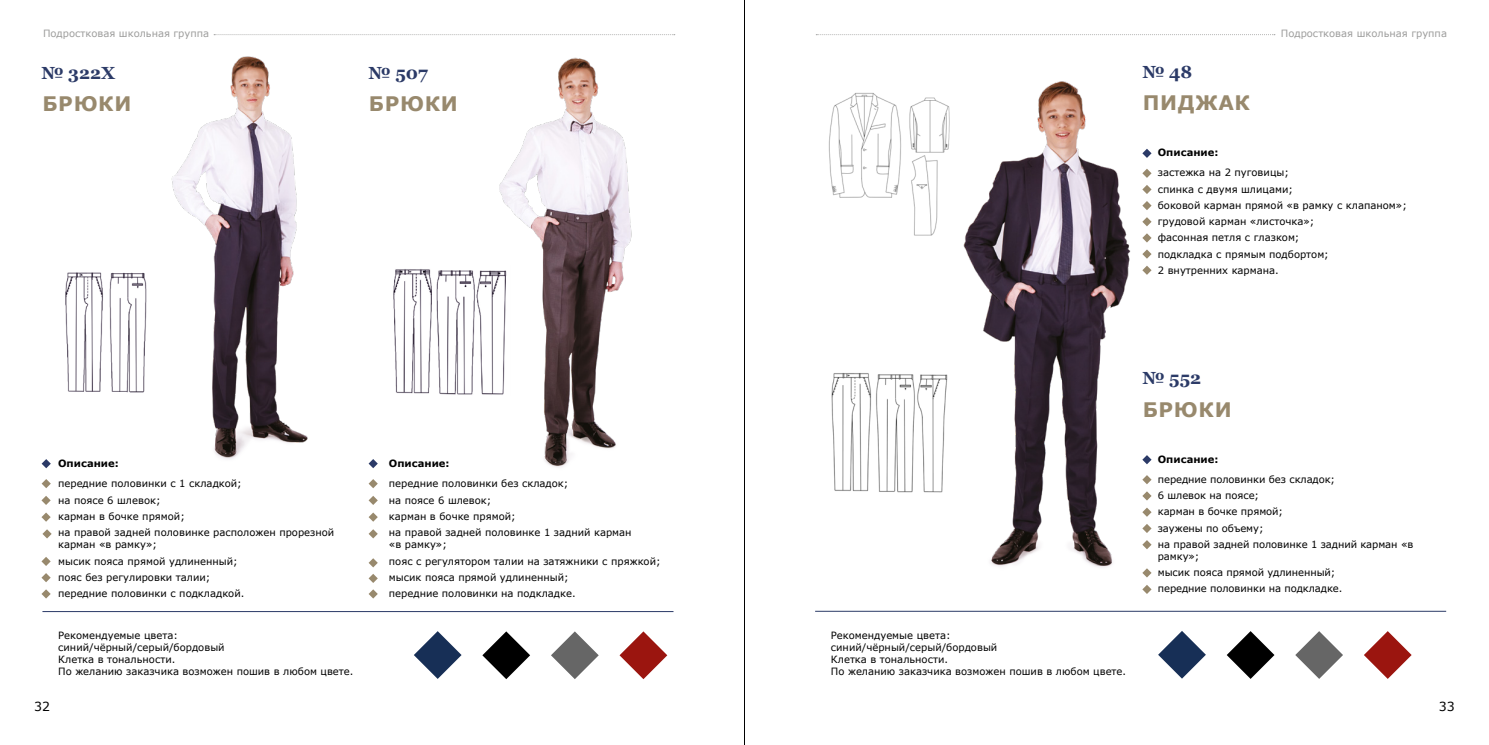
<style>
.page{position:relative;width:1489px;height:745px;background:#fff}
.page>*{position:absolute;margin:0;border:0;box-sizing:border-box;transform-origin:0 0}
.t1{font:700 20px "Verdana";letter-spacing:.035em;color:#98896d}
.t2{font:700 17.5px "Georgia";color:#2b3a67}
.t3{font:12.5px "Verdana";color:#000}
.t4{font:10px/16.2px "Verdana";color:#000}
.t5{font:10px "Verdana";color:#9d9d9c}
.t6{font:700 10px "Verdana";color:#000}
</style>
<div class="page">
<svg style="left:328px;top:34px;width:346px;height:1px"></svg>
<svg style="left:816px;top:34px;width:458px;height:1px"></svg>
<hr style="left:744px;top:0;width:1px;height:744px;background:#000">
<svg style="left:414px;top:631px;width:47px;height:47px"></svg>
<svg style="left:482px;top:631px;width:48px;height:47px"></svg>
<svg style="left:551px;top:631px;width:47px;height:47px"></svg>
<svg style="left:619px;top:631px;width:48px;height:47px"></svg>
<hr style="left:42px;top:611px;width:631px;height:1px;background:#2b3a67">
<img style="left:171px;top:34px;width:157px;height:425px">
<img style="left:65px;top:272px;width:82px;height:121px">
<svg style="left:42px;top:479px;width:9px;height:9px"></svg>
<svg style="left:42px;top:459px;width:9px;height:9px"></svg>
<svg style="left:41px;top:496px;width:10px;height:8px"></svg>
<svg style="left:41px;top:512px;width:10px;height:9px"></svg>
<svg style="left:42px;top:529px;width:10px;height:9px"></svg>
<svg style="left:41px;top:557px;width:10px;height:8px"></svg>
<svg style="left:41px;top:573px;width:10px;height:9px"></svg>
<svg style="left:41px;top:589px;width:10px;height:9px"></svg>
<img style="left:499px;top:57px;width:133px;height:410px">
<svg style="left:368px;top:479px;width:10px;height:9px"></svg>
<svg style="left:368px;top:459px;width:10px;height:9px"></svg>
<svg style="left:368px;top:496px;width:10px;height:8px"></svg>
<svg style="left:368px;top:512px;width:10px;height:9px"></svg>
<svg style="left:368px;top:529px;width:10px;height:9px"></svg>
<svg style="left:368px;top:558px;width:10px;height:9px"></svg>
<svg style="left:368px;top:574px;width:10px;height:8px"></svg>
<svg style="left:368px;top:589px;width:10px;height:9px"></svg>
<img style="left:393px;top:265px;width:117px;height:130px">
<svg style="left:1158px;top:631px;width:47px;height:47px"></svg>
<svg style="left:1226px;top:631px;width:48px;height:47px"></svg>
<svg style="left:1295px;top:631px;width:47px;height:47px"></svg>
<svg style="left:1364px;top:631px;width:47px;height:47px"></svg>
<hr style="left:815px;top:610px;width:630px;height:1px;background:#2b3a67">
<svg style="left:1142px;top:169px;width:9px;height:9px"></svg>
<svg style="left:1142px;top:475px;width:9px;height:9px"></svg>
<svg style="left:1142px;top:149px;width:9px;height:9px"></svg>
<svg style="left:1142px;top:455px;width:9px;height:9px"></svg>
<svg style="left:1142px;top:201px;width:9px;height:9px"></svg>
<svg style="left:1142px;top:185px;width:9px;height:9px"></svg>
<svg style="left:1142px;top:491px;width:9px;height:9px"></svg>
<svg style="left:1142px;top:217px;width:9px;height:9px"></svg>
<svg style="left:1142px;top:233px;width:9px;height:9px"></svg>
<svg style="left:1142px;top:249px;width:9px;height:9px"></svg>
<svg style="left:1142px;top:265px;width:9px;height:10px"></svg>
<svg style="left:1142px;top:507px;width:9px;height:9px"></svg>
<svg style="left:1142px;top:524px;width:9px;height:8px"></svg>
<svg style="left:1142px;top:540px;width:9px;height:9px"></svg>
<svg style="left:1142px;top:568px;width:9px;height:9px"></svg>
<svg style="left:1142px;top:585px;width:9px;height:8px"></svg>
<img style="left:963px;top:81px;width:168px;height:487px">
<img style="left:828px;top:92px;width:122px;height:144px">
<img style="left:831px;top:373px;width:117px;height:120px">
<p class="t5" style="left:43px;top:27px;width:168px">Подростковая школьная группа</p>
<p class="t5" style="left:1280px;top:27px;width:168px">Подростковая школьная группа</p>
<h2 class="t2" style="left:41px;top:62px;width:75px">№ 322Х</h2>
<h1 class="t1" style="left:42px;top:90px;width:90px">БРЮКИ</h1>
<h2 class="t2" style="left:368px;top:62px;width:61px">№ 507</h2>
<h1 class="t1" style="left:369px;top:90px;width:90px">БРЮКИ</h1>
<h2 class="t2" style="left:1142px;top:61px;width:52px">№ 48</h2>
<h1 class="t1" style="left:1142px;top:89px;width:109px">ПИДЖАК</h1>
<p class="t6" style="left:1157px;top:145px;width:62px">Описание:</p>
<p class="t4" style="left:1157px;top:164px;width:250px">застежка на 2 пуговицы;<br>спинка с двумя шлицами;<br>боковой карман прямой «в рамку с клапаном»; грудовой карман «листочка»;<br>фасонная петля с глазком;<br>подкладка с прямым подбортом;<br>2 внутренних кармана.</p>
<h2 class="t2" style="left:1142px;top:367px;width:60px">№ 552</h2>
<h1 class="t1" style="left:1142px;top:395px;width:90px">БРЮКИ</h1>
<p class="t6" style="left:58px;top:455px;width:62px">Описание:</p>
<p class="t6" style="left:389px;top:455px;width:62px">Описание:</p>
<p class="t6" style="left:1157px;top:451px;width:62px">Описание:</p>
<p class="t4" style="left:58px;top:475px;width:278px">передние половинки с 1 складкой;<br>на поясе 6 шлевок;<br>карман в бочке прямой;<br>на правой задней половинке расположен прорезной</p>
<p class="t4" style="left:58px;top:536px;width:188px">карман «в рамку»;<br>мысик пояса прямой удлиненный; пояс без регулировки талии; передние половинки с подкладкой.</p>
<p class="t4" style="left:389px;top:475px;width:244px">передние половинки без складок;<br>на поясе 6 шлевок;<br>карман в бочке прямой;<br>на правой задней половинке 1 задний карман</p>
<p class="t4" style="left:389px;top:536px;width:273px">«в рамку»;<br>пояс с регулятором талии на затяжники с пряжкой; мысик пояса прямой удлиненный;<br>передние половинки на подкладке.</p>
<p class="t4" style="left:1157px;top:470px;width:257px">передние половинки без складок;<br>6 шлевок на поясе;<br>карман в бочке прямой;<br>заужены по объему;<br>на правой задней половинке 1 задний карман «в</p>
<p class="t4" style="left:1157px;top:547px;width:186px">рамку»;<br>мысик пояса прямой удлиненный; передние половинки на подкладке.</p>
<p class="t4" style="left:58px;top:629px;width:297px;line-height:12px">Рекомендуемые цвета:<br>синий/чёрный/серый/бордовый<br>Клетка в тональности.<br>По желанию заказчика возможен пошив в любом цвете.</p>
<p class="t4" style="left:830px;top:628px;width:297px;line-height:12px">Рекомендуемые цвета:<br>синий/чёрный/серый/бордовый<br>Клетка в тональности.<br>По желанию заказчика возможен пошив в любом цвете.</p>
<p class="t3" style="left:34px;top:697px;width:17px">32</p>
<p class="t3" style="left:1438px;top:697px;width:17px">33</p>
</div>
